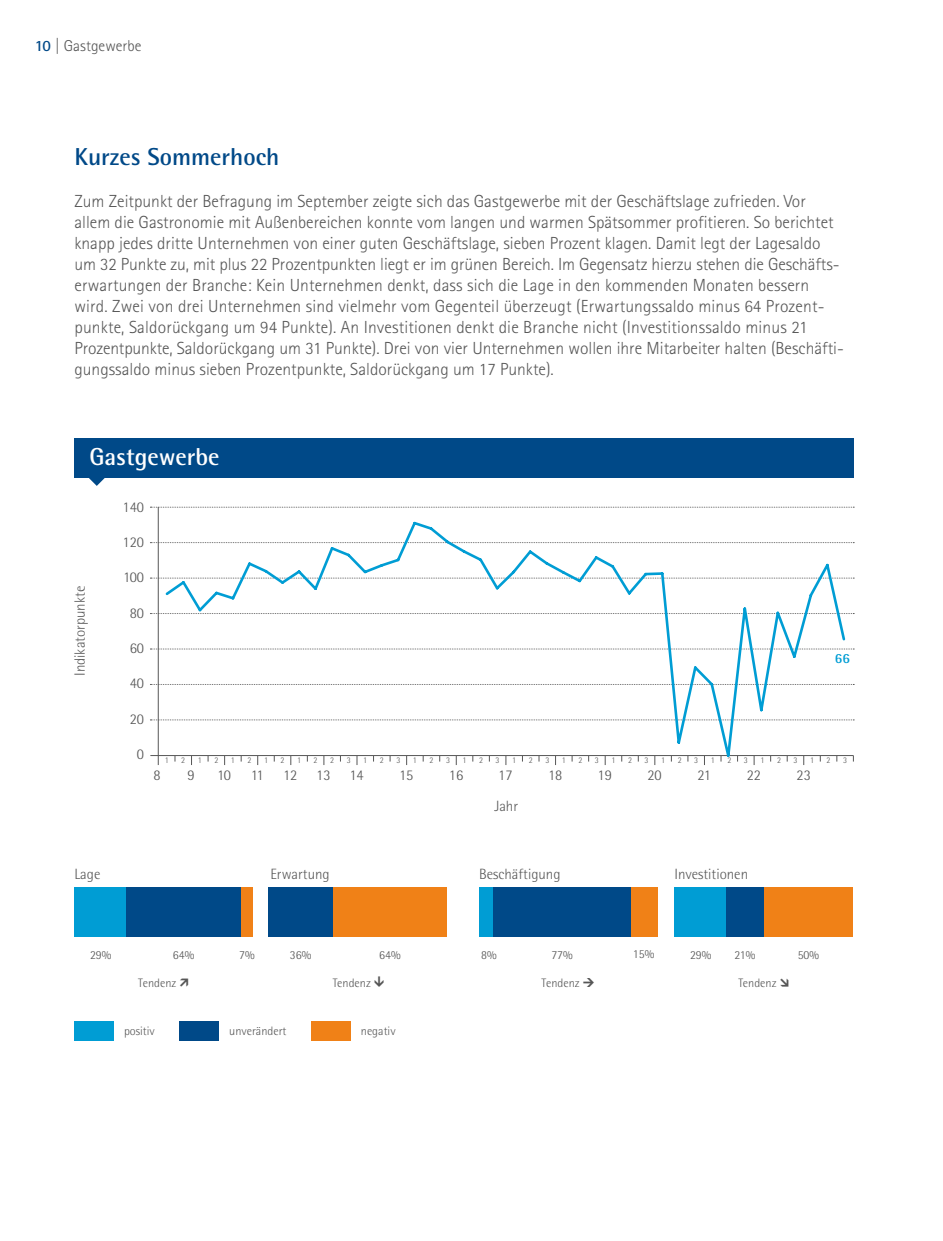
<style>
.page{position:relative;width:943px;height:1241px;background:#fff}
.page>*{position:absolute;margin:0;border:0;box-sizing:border-box;transform-origin:0 0}
.t1{font:700 24.5px "Agfa Rotis Semisans";color:#004988}
.t2{font:700 24.5px "Agfa Rotis Semisans";color:#fff}
.t3{font:300 17.5px/21px "Agfa Rotis Sans Serif";color:#565656}
.t4{font:300 15.75px "Agfa Rotis Sans Serif";color:#565656}
.t5{font:300 14.88px "Agfa Rotis Semisans";color:#565656}
.t6{font:700 14px "Agfa Rotis Semisans";color:#009dd4}
.t7{font:300 12.25px "Agfa Rotis Semisans";color:#565656}
.t8{font:300 8.75px "Agfa Rotis Semisans";color:#565656;scale:.95 1}
.s1{font-weight:700;color:#004988}
</style>
<div class="page">
<hr style="left:150px;top:755px;width:703px;height:1px;background:#565656">
<svg style="left:150px;top:507px;width:704px;height:1px"></svg>
<svg style="left:150px;top:542px;width:704px;height:1px"></svg>
<svg style="left:150px;top:577px;width:704px;height:1px"></svg>
<svg style="left:150px;top:613px;width:704px;height:1px"></svg>
<svg style="left:150px;top:648px;width:704px;height:1px"></svg>
<svg style="left:150px;top:684px;width:704px;height:1px"></svg>
<svg style="left:150px;top:719px;width:704px;height:1px"></svg>
<hr style="left:158px;top:507px;width:1px;height:258px;background:#565656">
<svg style="left:89px;top:478px;width:16px;height:8px"></svg>
<div style="left:74px;top:438px;width:779px;height:40px;background:#004988"></div>
<svg style="left:163px;top:521px;width:684px;height:237px"></svg>
<div style="left:74px;top:1020px;width:40px;height:20px;background:#009dd4"></div>
<div style="left:180px;top:1020px;width:39px;height:20px;background:#004988"></div>
<div style="left:311px;top:1020px;width:40px;height:20px;background:#f08117"></div>
<div style="left:763px;top:887px;width:90px;height:49px;background:#f08117"></div>
<div style="left:674px;top:887px;width:52px;height:49px;background:#009dd4"></div>
<div style="left:726px;top:887px;width:37px;height:49px;background:#004988"></div>
<div style="left:240px;top:886px;width:13px;height:50px;background:#f08117"></div>
<div style="left:74px;top:886px;width:52px;height:50px;background:#009dd4"></div>
<div style="left:126px;top:886px;width:114px;height:50px;background:#004988"></div>
<div style="left:479px;top:886px;width:14px;height:50px;background:#009dd4"></div>
<div style="left:493px;top:886px;width:138px;height:50px;background:#004988"></div>
<div style="left:631px;top:886px;width:26px;height:50px;background:#f08117"></div>
<div style="left:333px;top:886px;width:114px;height:50px;background:#f08117"></div>
<div style="left:268px;top:886px;width:65px;height:50px;background:#004988"></div>
<p class="t4" style="left:35px;top:36px;width:108px"><span class="s1">10</span> | Gastgewerbe</p>
<h1 class="t1" style="left:74px;top:142px;width:206px">Kurzes Sommerhoch</h1>
<p class="t3" style="left:74px;top:190px;width:771px">Zum Zeitpunkt der Befragung im September zeigte sich das Gastgewerbe mit der Geschäftslage zufrieden. Vor allem die Gastronomie mit Außenbereichen konnte vom langen und warmen Spätsommer profitieren. So berichtet knapp jedes dritte Unternehmen von einer guten Geschäftslage, sieben Prozent klagen. Damit legt der Lagesaldo um 32 Punkte zu, mit plus 22 Prozentpunkten liegt er im grünen Bereich. Im Gegensatz hierzu stehen die Geschäfts&shy;erwartungen der Branche: Kein Unternehmen denkt, dass sich die Lage in den kommenden Monaten bessern wird. Zwei von drei Unternehmen sind vielmehr vom Gegenteil überzeugt (Erwartungssaldo minus 64 Prozent&shy;punkte, Saldorückgang um 94 Punkte). An Investitionen denkt die Branche nicht (Investitionssaldo minus 21<br>Prozentpunkte, Saldorückgang um 31 Punkte). Drei von vier Unternehmen wollen ihre Mitarbeiter halten (Beschäfti&shy;gungssaldo minus sieben Prozentpunkte, Saldorückgang um 17 Punkte).</p>
<h1 class="t2" style="left:89px;top:441px;width:132px">Gastgewerbe</h1>
<p class="t5" style="left:71px;top:676px;width:92px;rotate:-90deg">Indikatorpunkte</p>
<p class="t5" style="left:122px;top:498px;width:23px">140</p>
<p class="t5" style="left:122px;top:533px;width:23px">120</p>
<p class="t5" style="left:123px;top:568px;width:22px">100</p>
<p class="t5" style="left:130px;top:604px;width:16px">80</p>
<p class="t5" style="left:130px;top:639px;width:16px">60</p>
<p class="t5" style="left:130px;top:674px;width:16px">40</p>
<p class="t5" style="left:130px;top:709px;width:16px">20</p>
<p class="t6" style="left:834px;top:649px;width:17px">66</p>
<p class="t5" style="left:74px;top:865px;width:27px">Lage</p>
<p class="t5" style="left:137px;top:745px;width:9px">0</p>
<p class="t8" style="left:165px;top:755px;width:6px">1</p>
<p class="t8" style="left:181px;top:755px;width:6px">2</p>
<p class="t8" style="left:198px;top:755px;width:6px">1</p>
<p class="t8" style="left:214px;top:755px;width:6px">2</p>
<p class="t8" style="left:231px;top:755px;width:6px">1</p>
<p class="t8" style="left:247px;top:755px;width:6px">2</p>
<p class="t8" style="left:264px;top:755px;width:6px">1</p>
<p class="t8" style="left:280px;top:755px;width:6px">2</p>
<p class="t8" style="left:297px;top:755px;width:6px">1</p>
<p class="t8" style="left:313px;top:755px;width:6px">2</p>
<p class="t8" style="left:330px;top:755px;width:6px">2</p>
<p class="t8" style="left:347px;top:755px;width:6px">3</p>
<p class="t8" style="left:363px;top:755px;width:6px">1</p>
<p class="t8" style="left:380px;top:755px;width:6px">2</p>
<p class="t8" style="left:396px;top:755px;width:6px">3</p>
<p class="t8" style="left:413px;top:755px;width:6px">1</p>
<p class="t8" style="left:429px;top:755px;width:6px">2</p>
<p class="t8" style="left:446px;top:755px;width:6px">3</p>
<p class="t8" style="left:462px;top:755px;width:6px">1</p>
<p class="t8" style="left:479px;top:755px;width:6px">2</p>
<p class="t8" style="left:495px;top:755px;width:6px">3</p>
<p class="t8" style="left:512px;top:755px;width:6px">1</p>
<p class="t8" style="left:529px;top:755px;width:6px">2</p>
<p class="t8" style="left:545px;top:755px;width:6px">3</p>
<p class="t8" style="left:562px;top:755px;width:6px">1</p>
<p class="t8" style="left:578px;top:755px;width:6px">2</p>
<p class="t8" style="left:595px;top:755px;width:6px">3</p>
<p class="t8" style="left:611px;top:755px;width:6px">1</p>
<p class="t8" style="left:628px;top:755px;width:6px">2</p>
<p class="t8" style="left:644px;top:755px;width:6px">3</p>
<p class="t8" style="left:661px;top:755px;width:6px">1</p>
<p class="t8" style="left:677px;top:755px;width:6px">2</p>
<p class="t8" style="left:694px;top:755px;width:6px">3</p>
<p class="t8" style="left:710px;top:755px;width:6px">1</p>
<p class="t8" style="left:727px;top:755px;width:6px">2</p>
<p class="t8" style="left:744px;top:755px;width:6px">3</p>
<p class="t8" style="left:760px;top:755px;width:6px">1</p>
<p class="t8" style="left:777px;top:755px;width:6px">2</p>
<p class="t8" style="left:793px;top:755px;width:6px">3</p>
<p class="t8" style="left:810px;top:755px;width:6px">1</p>
<p class="t8" style="left:826px;top:755px;width:6px">2</p>
<p class="t8" style="left:843px;top:755px;width:6px">3</p>
<p class="t5" style="left:153px;top:766px;width:9px">8</p>
<p class="t5" style="left:187px;top:766px;width:9px">9</p>
<p class="t5" style="left:217px;top:766px;width:15px">10</p>
<p class="t5" style="left:251px;top:766px;width:14px">11</p>
<p class="t5" style="left:283px;top:766px;width:16px">12</p>
<p class="t5" style="left:316px;top:766px;width:16px">13</p>
<p class="t5" style="left:349px;top:766px;width:16px">14</p>
<p class="t5" style="left:399px;top:766px;width:16px">15</p>
<p class="t5" style="left:449px;top:766px;width:16px">16</p>
<p class="t5" style="left:498px;top:766px;width:16px">17</p>
<p class="t5" style="left:548px;top:766px;width:16px">18</p>
<p class="t5" style="left:597px;top:766px;width:16px">19</p>
<p class="t5" style="left:647px;top:766px;width:16px">20</p>
<p class="t5" style="left:697px;top:766px;width:15px">21</p>
<p class="t5" style="left:746px;top:766px;width:16px">22</p>
<p class="t5" style="left:796px;top:766px;width:16px">23</p>
<p class="t5" style="left:494px;top:797px;width:25px">Jahr</p>
<p class="t5" style="left:270px;top:865px;width:61px">Erwartung</p>
<p class="t5" style="left:479px;top:865px;width:83px">Beschäftigung</p>
<p class="t5" style="left:674px;top:865px;width:75px">Investitionen</p>
<p class="t7" style="left:90px;top:947px;width:23px">29%</p>
<p class="t7" style="left:173px;top:947px;width:23px">64%</p>
<p class="t7" style="left:239px;top:947px;width:17px">7%</p>
<p class="t7" style="left:290px;top:947px;width:23px">36%</p>
<p class="t7" style="left:379px;top:947px;width:23px">64%</p>
<p class="t7" style="left:481px;top:947px;width:17px">8%</p>
<p class="t7" style="left:551px;top:947px;width:23px">77%</p>
<p class="t7" style="left:633px;top:947px;width:23px">15%</p>
<p class="t7" style="left:690px;top:947px;width:23px">29%</p>
<p class="t7" style="left:734px;top:947px;width:22px">21%</p>
<p class="t7" style="left:797px;top:947px;width:23px">50%</p>
<p class="t7" style="left:138px;top:975px;width:40px">Tendenz</p>
<p class="t7" style="left:333px;top:975px;width:40px">Tendenz</p>
<p class="t7" style="left:541px;top:975px;width:40px">Tendenz</p>
<p class="t7" style="left:738px;top:975px;width:53px">Tendenz →</p>
<p class="t7" style="left:124px;top:1023px;width:32px">positiv</p>
<p class="t7" style="left:229px;top:1023px;width:59px">unverändert</p>
<p class="t7" style="left:361px;top:1023px;width:36px">negativ</p>
</div>
